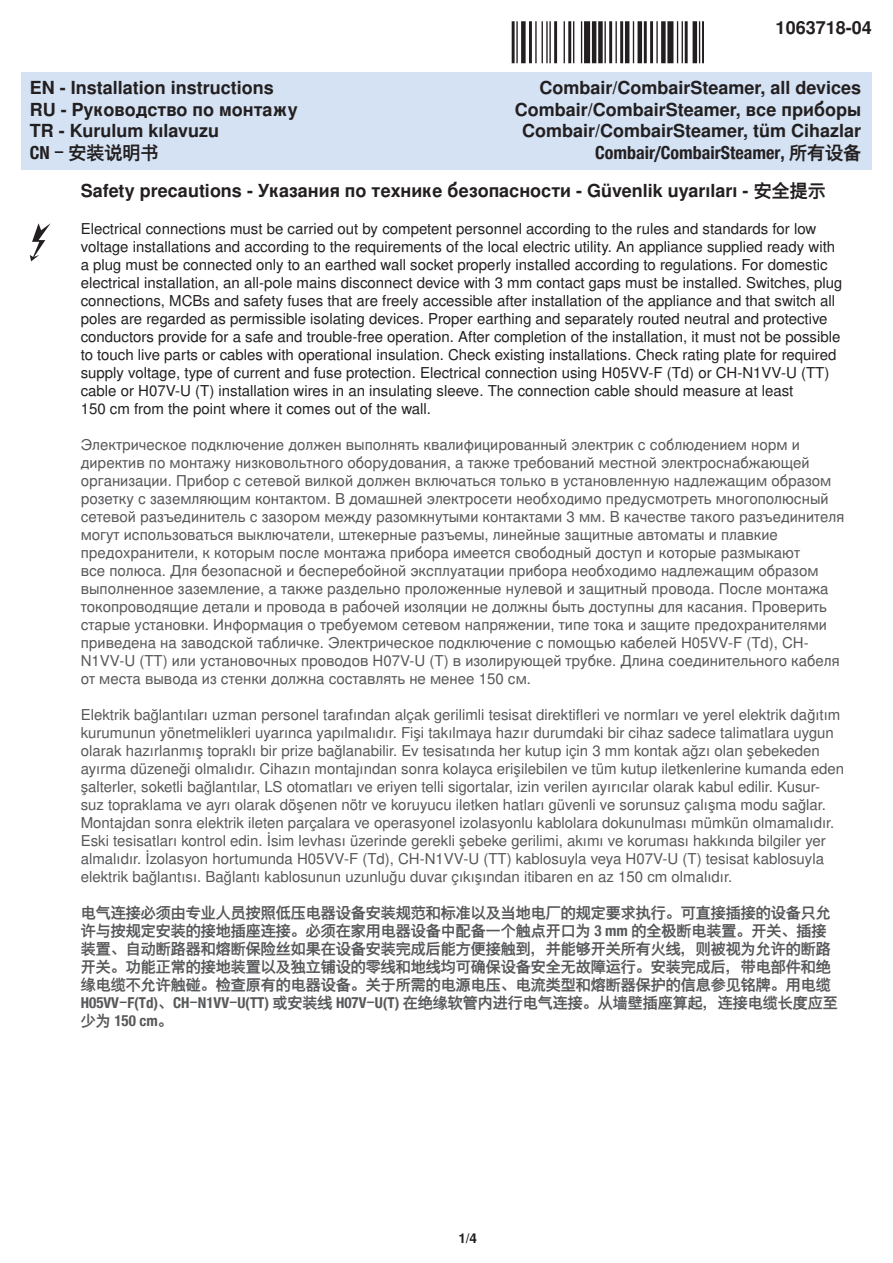
<style>
.page{position:relative;width:893px;height:1263px;background:#fff}
.page>*{position:absolute;margin:0;border:0;box-sizing:border-box;transform-origin:0 0}
.t1{font:700 18px/21.6px "ZUG Nimbus Sans";color:#231f20}
.t2{font:700 condensed 18px "VZUG Global";color:#231f20}
.t3{font:15px/18px "ZUG Nimbus Sans";color:#57585a}
.t4{font:15px/18px "ZUG Nimbus Sans";color:#231f20}
.t5{font:700 condensed 15px/18px "VZUG Global";color:#57585a}
.t6{font:700 13.5px "ZUG Nimbus Sans";color:#231f20}
.s1{font-family:"VZUG Global";font-stretch:condensed}
</style>
<div class="page">
<hr style="left:512px;top:21px;width:3px;height:42px;background:#231f20">
<hr style="left:516px;top:21px;width:2px;height:42px;background:#231f20">
<div style="left:521px;top:21px;width:5px;height:42px;background:#231f20"></div>
<hr style="left:529px;top:21px;width:3px;height:42px;background:#231f20">
<hr style="left:549px;top:21px;width:2px;height:42px;background:#231f20">
<hr style="left:546px;top:21px;width:2px;height:42px;background:#231f20">
<hr style="left:542px;top:21px;width:1px;height:42px;background:#231f20">
<hr style="left:535px;top:21px;width:2px;height:42px;background:#231f20">
<hr style="left:554px;top:21px;width:3px;height:42px;background:#231f20">
<hr style="left:564px;top:21px;width:1px;height:42px;background:#231f20">
<hr style="left:568px;top:21px;width:3px;height:42px;background:#231f20">
<hr style="left:581px;top:21px;width:1px;height:42px;background:#231f20">
<hr style="left:573px;top:21px;width:1px;height:42px;background:#231f20">
<div style="left:584px;top:21px;width:6px;height:42px;background:#231f20"></div>
<div style="left:598px;top:21px;width:5px;height:42px;background:#231f20"></div>
<hr style="left:592px;top:21px;width:4px;height:42px;background:#231f20">
<hr style="left:604px;top:21px;width:2px;height:42px;background:#231f20">
<hr style="left:609px;top:21px;width:3px;height:42px;background:#231f20">
<hr style="left:615px;top:21px;width:2px;height:42px;background:#231f20">
<hr style="left:620px;top:21px;width:3px;height:42px;background:#231f20">
<hr style="left:625px;top:21px;width:4px;height:42px;background:#231f20">
<hr style="left:633px;top:21px;width:1px;height:42px;background:#231f20">
<div style="left:637px;top:21px;width:5px;height:42px;background:#231f20"></div>
<hr style="left:650px;top:21px;width:3px;height:42px;background:#231f20">
<hr style="left:644px;top:21px;width:3px;height:42px;background:#231f20">
<hr style="left:656px;top:21px;width:2px;height:42px;background:#231f20">
<div style="left:661px;top:21px;width:5px;height:42px;background:#231f20"></div>
<div style="left:667px;top:21px;width:6px;height:42px;background:#231f20"></div>
<hr style="left:682px;top:21px;width:1px;height:42px;background:#231f20">
<hr style="left:677px;top:21px;width:1px;height:42px;background:#231f20">
<hr style="left:685px;top:21px;width:3px;height:42px;background:#231f20">
<hr style="left:693px;top:21px;width:4px;height:42px;background:#231f20">
<hr style="left:699px;top:21px;width:1px;height:42px;background:#231f20">
<hr style="left:702px;top:21px;width:2px;height:42px;background:#231f20">
<div style="left:21px;top:72px;width:851px;height:98px;background:#d4e2f3"></div>
<svg style="left:30px;top:223px;width:21px;height:38px"></svg>
<p class="t1" style="left:776px;top:18px;width:98px">1063718-04</p>
<p class="t1" style="left:515px;top:78px;width:348px;text-align:right">Combair/CombairSteamer, all devices<br>Combair/CombairSteamer, все приборы<br>Combair/CombairSteamer, tüm Cihazlar</p>
<p class="t2" style="left:595px;top:142px;width:268px">Combair/CombairSteamer, 所有设备</p>
<p class="t1" style="left:81px;top:181px;width:747px">Safety precautions - Указания по технике безопасности - Güvenlik uyarıları - <span class="s1">安全提示</span></p>
<p class="t4" style="left:81px;top:220px;width:763px">Electrical connections must be carried out by competent personnel according to the rules and standards for low voltage installations and according to the requirements of the local electric utility. An appliance supplied ready with a plug must be connected only to an earthed wall socket properly installed according to regulations. For domestic electrical installation, an all-pole mains disconnect device with 3 mm contact gaps must be installed. Switches, plug connections, MCBs and safety fuses that are freely accessible after installation of the appliance and that switch all poles are regarded as permissible isolating devices. Proper earthing and separately routed neutral and protective conductors provide for a safe and trouble-free operation. After completion of the installation, it must not be possible to touch live parts or cables with operational insulation. Check existing installations. Check rating plate for required supply voltage, type of current and fuse protection. Electrical connection using H05VV-F (Td) or CH-N1VV-U (TT) cable or H07V-U (T) installation wires in an insulating sleeve. The connection cable should measure at least<br>150 cm from the point where it comes out of the wall.</p>
<p class="t3" style="left:81px;top:436px;width:765px">Электрическое подключение должен выполнять квалифицированный электрик с соблюдением норм и директив по монтажу низковольтного оборудования, а также требований местной электроснабжающей организации. Прибор с сетевой вилкой должен включаться только в установленную надлежащим образом розетку с заземляющим контактом. В домашней электросети необходимо предусмотреть многополюсный сетевой разъединитель с зазором между разомкнутыми контактами 3 мм. В качестве такого разъединителя могут использоваться выключатели, штекерные разъемы, линейные защитные автоматы и плавкие предохранители, к которым после монтажа прибора имеется свободный доступ и которые размыкают<br>все полюса. Для безопасной и бесперебойной эксплуатации прибора необходимо надлежащим образом выполненное заземление, а также раздельно проложенные нулевой и защитный провода. После монтажа токопроводящие детали и провода в рабочей изоляции не должны быть доступны для касания. Проверить старые установки. Информация о требуемом сетевом напряжении, типе тока и защите предохранителями приведена на заводской табличке. Электрическое подключение с помощью кабелей H05VV-F (Td), CH-N1VV-U (TT) или установочных проводов H07V-U (T) в изолирующей трубке. Длина соединительного кабеля от места вывода из стенки должна составлять не менее 150 см.</p>
<p class="t3" style="left:81px;top:706px;width:765px">Elektrik bağlantıları uzman personel tarafından alçak gerilimli tesisat direktifleri ve normları ve yerel elektrik dağıtım kurumunun yönetmelikleri uyarınca yapılmalıdır. Fişi takılmaya hazır durumdaki bir cihaz sadece talimatlara uygun olarak hazırlanmış topraklı bir prize bağlanabilir. Ev tesisatında her kutup için 3 mm kontak ağzı olan şebekeden ayırma düzeneği olmalıdır. Cihazın montajından sonra kolayca erişilebilen ve tüm kutup iletkenlerine kumanda eden şalterler, soketli bağlantılar, LS otomatları ve eriyen telli sigortalar, izin verilen ayırıcılar olarak kabul edilir. Kusur&shy;suz topraklama ve ayrı olarak döşenen nötr ve koruyucu iletken hatları güvenli ve sorunsuz çalışma modu sağlar.<br>Montajdan sonra elektrik ileten parçalara ve operasyonel izolasyonlu kablolara dokunulması mümkün olmamalıdır.<br>Eski tesisatları kontrol edin. İsim levhası üzerinde gerekli şebeke gerilimi, akımı ve koruması hakkında bilgiler yer almalıdır. İzolasyon hortumunda H05VV-F (Td), CH-N1VV-U (TT) kablosuyla veya H07V-U (T) tesisat kablosuyla elektrik bağlantısı. Bağlantı kablosunun uzunluğu duvar çıkışından itibaren en az 150 cm olmalıdır.</p>
<p class="t5" style="left:81px;top:904px;width:758px">电气连接必须由专业人员按照低压电器设备安装规范和标准以及当地电厂的规定要求执行。可直接插接的设备只允许与按规定安装的接地插座连接。必须在家用电器设备中配备一个触点开口为 3 mm 的全极断电装置。开关、插接装置、自动断路器和熔断保险丝如果在设备安装完成后能方便接触到，并能够开关所有火线，则被视为允许的断路开关。功能正常的接地装置以及独立铺设的零线和地线均可确保设备安全无故障运行。安装完成后，带电部件和绝缘电缆不允许触碰。检查原有的电器设备。关于所需的电源电压、电流类型和熔断器保护的信息参见铭牌。用电缆H05VV-F(Td)、CH-N1VV-U(TT) 或安装线 H07V-U(T) 在绝缘软管内进行电气连接。从墙壁插座算起，连接电缆长度应至少为 150 cm。</p>
<p class="t1" style="left:30px;top:78px;width:269px">EN - Installation instructions<br>RU - Руководство по монтажу<br>TR - Kurulum kılavuzu</p>
<p class="t2" style="left:30px;top:142px;width:130px">CN - 安装说明书</p>
<p class="t6" style="left:458px;top:1230px;width:20px">1/4</p>
</div>
